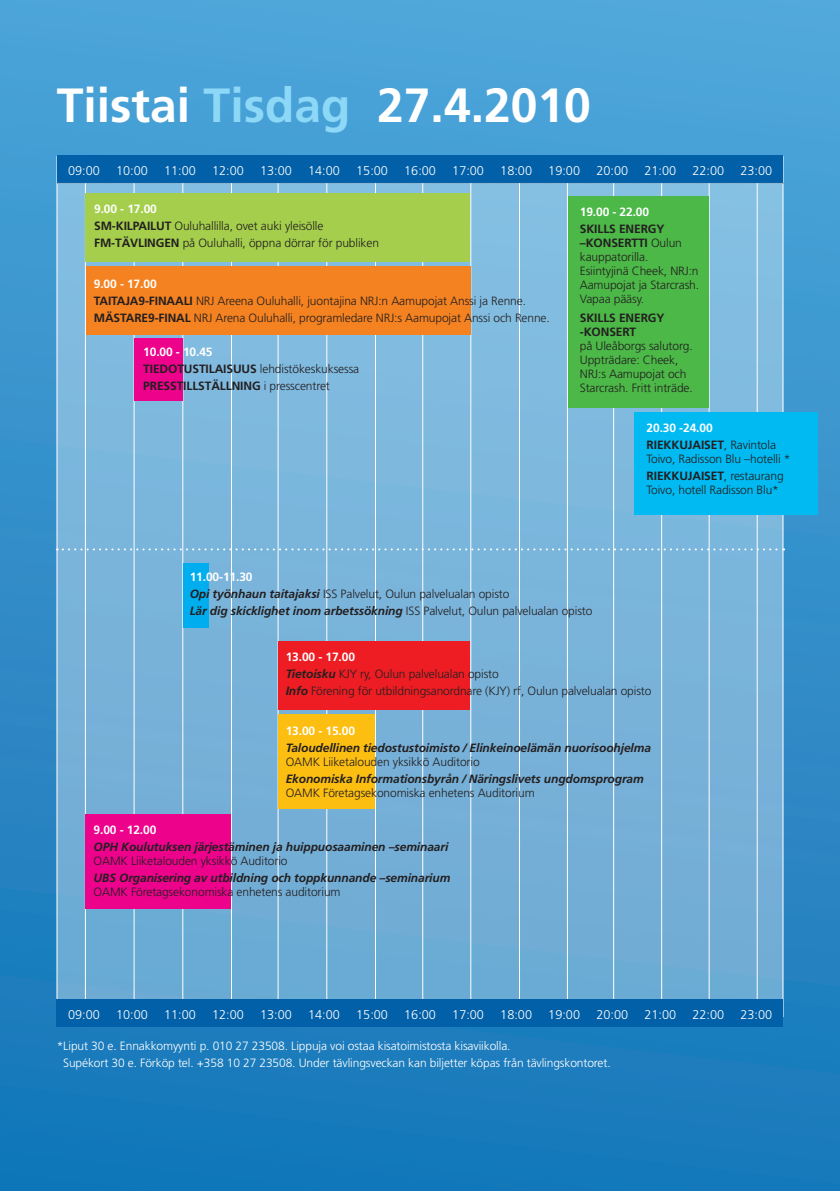
<style>
.page{position:relative;width:840px;height:1191px;background:#fff}
.page>*{position:absolute;margin:0;border:0;box-sizing:border-box;transform-origin:0 0}
.Sivuotsikko_nega{font:700 48px "Frutiger";color:#fff}
.t1{font:300 12.6px "Frutiger";color:#fff}
.Aikataulu{font:300 12px/14px "Frutiger";letter-spacing:-.01em;color:#231f20}
.Aikataulu-2{font:italic 700 12px/14px "Frutiger";letter-spacing:-.01em;color:#231f20}
.Aikataulu-3{font:300 12px "Frutiger";letter-spacing:-.01em;color:#fff}
.Aikataulu-4{font:700 12px "Frutiger";letter-spacing:-.01em;color:#fff}
.Aikataulu-5{font:700 12px "Frutiger";letter-spacing:-.01em;color:#231f20}
.s1{color:#8dd7f7}
.s2{font-weight:700}
.s3{font-weight:300}
.s4{font-weight:700;font-style:italic}
.s5{font-weight:300;font-style:normal}
</style>
<div class="page">
<div style="left:0;top:0;width:839px;height:1191px;background:linear-gradient(to bottom,#51a7da,#1978b9)"></div>
<div style="left:57px;top:173px;width:725px;height:844px;background:linear-gradient(to bottom,#88c1e2,#6faad4)"></div>
<div style="left:57px;top:155px;width:725px;height:28px;background:#0160a8"></div>
<svg style="left:57px;top:183px;width:726px;height:1px"></svg>
<hr style="left:85px;top:183px;width:1px;height:834px;background:#fff">
<hr style="left:134px;top:183px;width:1px;height:834px;background:#fff">
<hr style="left:182px;top:183px;width:1px;height:834px;background:#fff">
<hr style="left:231px;top:183px;width:1px;height:834px;background:#fff">
<hr style="left:277px;top:183px;width:1px;height:834px;background:#fff">
<hr style="left:326px;top:183px;width:1px;height:834px;background:#fff">
<hr style="left:375px;top:183px;width:1px;height:834px;background:#fff">
<hr style="left:422px;top:183px;width:1px;height:834px;background:#fff">
<hr style="left:470px;top:183px;width:1px;height:834px;background:#fff">
<hr style="left:519px;top:183px;width:1px;height:834px;background:#fff">
<hr style="left:566px;top:183px;width:1px;height:834px;background:#fff">
<hr style="left:613px;top:183px;width:1px;height:834px;background:#fff">
<hr style="left:661px;top:183px;width:1px;height:834px;background:#fff">
<hr style="left:708px;top:183px;width:1px;height:834px;background:#fff">
<hr style="left:756px;top:183px;width:1px;height:834px;background:#fff">
<div style="left:86px;top:193px;width:384px;height:68px;background:#a4ce4c"></div>
<div style="left:86px;top:266px;width:384px;height:68px;background:#f58220"></div>
<div style="left:134px;top:338px;width:48px;height:62px;background:#ed028c"></div>
<div style="left:567px;top:196px;width:141px;height:211px;background:#4cb848"></div>
<div style="left:634px;top:412px;width:182px;height:102px;background:#00baf1"></div>
<div style="left:183px;top:563px;width:25px;height:64px;background:#00aeef"></div>
<div style="left:278px;top:641px;width:192px;height:68px;background:#ee1d23"></div>
<div style="left:278px;top:714px;width:97px;height:94px;background:#fdbe12"></div>
<div style="left:57px;top:999px;width:725px;height:28px;background:#0160a8"></div>
<svg style="left:57px;top:548px;width:726px;height:2px"></svg>
<div style="left:86px;top:814px;width:145px;height:94px;background:#ed028c"></div>
<p class="Sivuotsikko_nega" style="left:57px;top:78px;width:535px">TIISTAI <span class="s1">TISDAG</span> 27.4.2010</p>
<p class="t1" style="left:68px;top:164px;width:33px">09:00</p>
<p class="t1" style="left:116px;top:164px;width:33px">10:00</p>
<p class="t1" style="left:164px;top:164px;width:33px">11:00</p>
<p class="t1" style="left:212px;top:164px;width:33px">12:00</p>
<p class="t1" style="left:260px;top:164px;width:33px">13:00</p>
<p class="t1" style="left:308px;top:164px;width:33px">14:00</p>
<p class="t1" style="left:356px;top:164px;width:33px">15:00</p>
<p class="t1" style="left:404px;top:164px;width:33px">16:00</p>
<p class="t1" style="left:452px;top:164px;width:33px">17:00</p>
<p class="t1" style="left:500px;top:164px;width:33px">18:00</p>
<p class="t1" style="left:548px;top:164px;width:33px">19:00</p>
<p class="t1" style="left:596px;top:164px;width:33px">20:00</p>
<p class="t1" style="left:644px;top:164px;width:33px">21:00</p>
<p class="t1" style="left:692px;top:164px;width:33px">22:00</p>
<p class="t1" style="left:740px;top:164px;width:33px">23:00</p>
<p class="Aikataulu-4" style="left:94px;top:202px;width:64px">9.00 - 17.00</p>
<p class="Aikataulu" style="left:94px;top:219px;width:231px"><span class="s2">SM-KILPAILUT</span> Ouluhallilla, ovet auki yleisölle</p>
<p class="Aikataulu" style="left:94px;top:235px;width:286px"><span class="s2">FM-TÄVLINGEN</span> på Ouluhalli, öppna dörrar för publiken</p>
<p class="Aikataulu-4" style="left:579px;top:205px;width:71px">19.00 - 22.00</p>
<p class="Aikataulu" style="left:579px;top:221px;width:121px"><span class="s2">SKILLS ENERGY –KONSERTTI</span> Oulun kauppatorilla.<br>Esiintyjinä Cheek, NRJ:n<br>Aamupojat ja Starcrash.<br>Vapaa pääsy.</p>
<p class="Aikataulu" style="left:579px;top:311px;width:114px"><span class="s2">SKILLS ENERGY -KONSERT<br></span>på Uleåborgs salutorg.<br>Uppträdare: Cheek,<br>NRJ:s Aamupojat och<br>Starcrash. Fritt inträde.</p>
<p class="Aikataulu-4" style="left:646px;top:421px;width:68px">20.30 -24.00</p>
<p class="Aikataulu" style="left:646px;top:438px;width:145px"><span class="s2">RIEKKUJAISET</span>, Ravintola<br>Toivo, Radisson Blu –hotelli *</p>
<p class="Aikataulu" style="left:646px;top:469px;width:139px"><span class="s2">RIEKKUJAISET</span>, restaurang<br>Toivo, hotell Radisson Blu*</p>
<p class="Aikataulu-4" style="left:94px;top:277px;width:64px">9.00 - 17.00</p>
<p class="Aikataulu" style="left:94px;top:294px;width:433px"><span class="s2">TAITAJA9-FINAALI</span> NRJ Areena Ouluhalli, juontajina NRJ:n Aamupojat Anssi ja Renne.</p>
<p class="Aikataulu" style="left:94px;top:311px;width:457px"><span class="s2">MÄSTARE9-FINAL</span> NRJ Arena Ouluhalli, programledare NRJ:s Aamupojat Anssi och Renne.</p>
<p class="Aikataulu-4" style="left:143px;top:345px;width:71px">10.00 - 10.45</p>
<p class="Aikataulu" style="left:143px;top:361px;width:217px"><span class="s2">TIEDOTUSTILAISUUS</span> lehdistökeskuksessa</p>
<p class="Aikataulu-5" style="left:143px;top:378px;width:188px">PRESSTILLSTÄLLNING <span class="s3">i presscentret</span></p>
<p class="Aikataulu-4" style="left:190px;top:570px;width:64px">11.00-11.30</p>
<p class="Aikataulu" style="left:190px;top:587px;width:321px"><span class="s4">Opi työnhaun taitajaksi</span> ISS Palvelut, Oulun palvelualan opisto</p>
<p class="Aikataulu-2" style="left:190px;top:604px;width:404px">Lär dig skicklighet inom arbetssökning <span class="s5">ISS Palvelut, Oulun palvelualan opisto</span></p>
<p class="Aikataulu-4" style="left:285px;top:650px;width:71px">13.00 - 17.00</p>
<p class="Aikataulu" style="left:285px;top:667px;width:214px"><span class="s4">Tietoisku</span> KJY ry, Oulun palvelualan opisto</p>
<p class="Aikataulu" style="left:285px;top:684px;width:367px"><span class="s4">Info</span> Förening för utbildningsanordnare (KJY) rf, Oulun palvelualan opisto</p>
<p class="Aikataulu-4" style="left:285px;top:723px;width:71px">13.00 - 15.00</p>
<p class="Aikataulu-2" style="left:285px;top:740px;width:366px">Taloudellinen tiedostustoimisto / Elinkeinoelämän nuorisoohjelma<br><span class="s5">OAMK Liiketalouden yksikkö Auditorio</span></p>
<p class="Aikataulu-2" style="left:285px;top:771px;width:359px">Ekonomiska Informationsbyrån / Näringslivets ungdomsprogram<br><span class="s5">OAMK Företagsekonomiska enhetens Auditorium</span></p>
<p class="Aikataulu-4" style="left:93px;top:823px;width:64px">9.00 - 12.00</p>
<p class="Aikataulu-2" style="left:93px;top:839px;width:356px">OPH Koulutuksen järjestäminen ja huippuosaaminen –seminaari<br><span class="s5">OAMK Liiketalouden yksikkö Auditorio</span></p>
<p class="Aikataulu-2" style="left:93px;top:870px;width:358px">UBS Organisering av utbildning och toppkunnande –seminarium<br><span class="s5">OAMK Företagsekonomiska enhetens auditorium</span></p>
<p class="t1" style="left:68px;top:1007px;width:33px">09:00</p>
<p class="t1" style="left:116px;top:1007px;width:33px">10:00</p>
<p class="t1" style="left:164px;top:1007px;width:33px">11:00</p>
<p class="t1" style="left:212px;top:1007px;width:33px">12:00</p>
<p class="t1" style="left:260px;top:1007px;width:33px">13:00</p>
<p class="t1" style="left:308px;top:1007px;width:33px">14:00</p>
<p class="t1" style="left:356px;top:1007px;width:33px">15:00</p>
<p class="t1" style="left:404px;top:1007px;width:33px">16:00</p>
<p class="t1" style="left:452px;top:1007px;width:33px">17:00</p>
<p class="t1" style="left:500px;top:1007px;width:33px">18:00</p>
<p class="t1" style="left:548px;top:1007px;width:33px">19:00</p>
<p class="t1" style="left:596px;top:1007px;width:33px">20:00</p>
<p class="t1" style="left:644px;top:1007px;width:33px">21:00</p>
<p class="t1" style="left:692px;top:1007px;width:33px">22:00</p>
<p class="t1" style="left:740px;top:1007px;width:33px">23:00</p>
<p class="Aikataulu-3" style="left:57px;top:1039px;width:455px">*Liput 30 e. Ennakkomyynti p. 010 27 23508. Lippuja voi ostaa kisatoimistosta kisaviikolla.</p>
<p class="Aikataulu-3" style="left:63px;top:1055px;width:548px">Supékort 30 e. Förköp tel. +358 10 27 23508. Under tävlingsveckan kan biljetter köpas från tävlingskontoret.</p>
</div>
